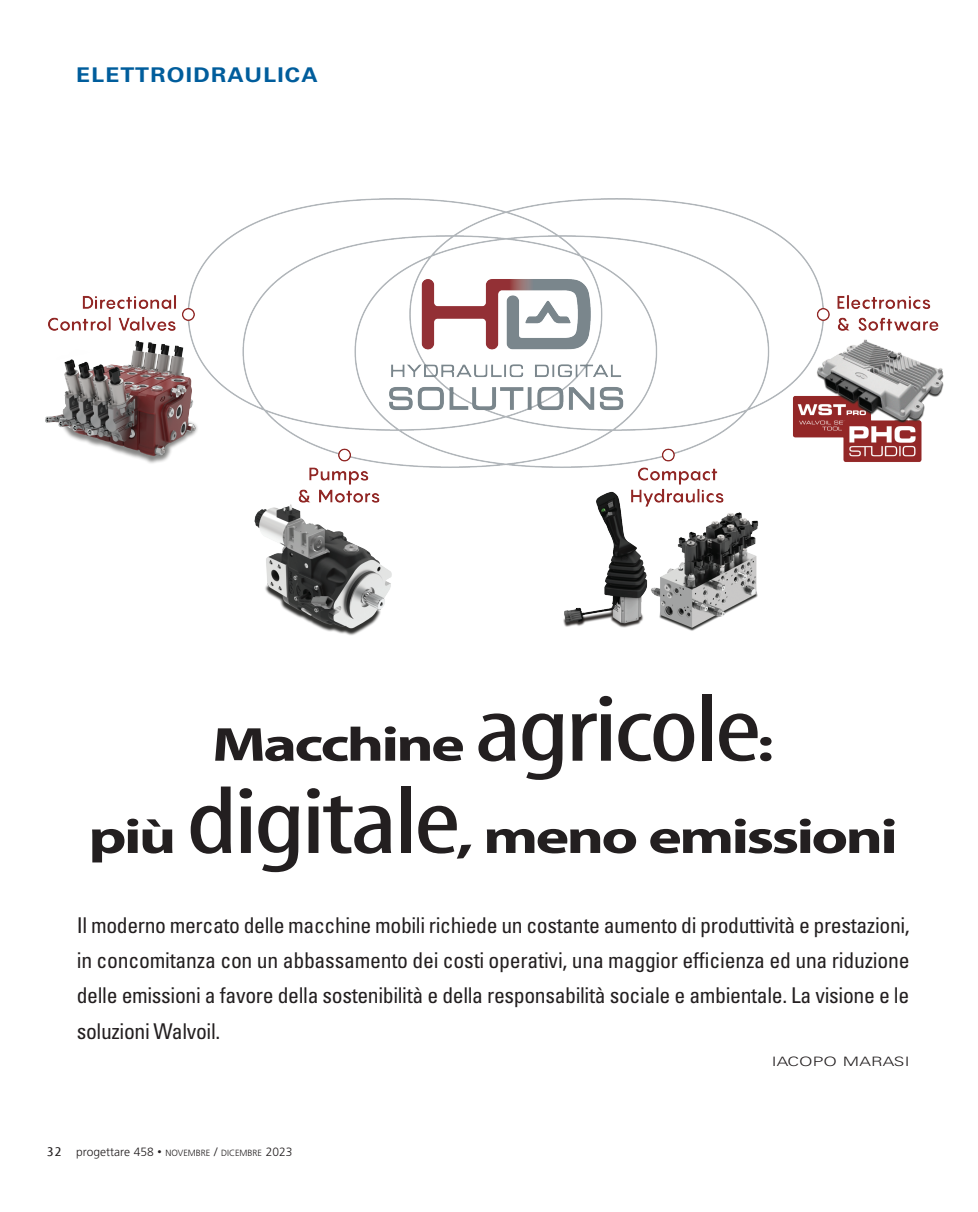
<style>
.page{position:relative;width:978px;height:1212px;background:#fff}
.page>*{position:absolute;margin:0;border:0;box-sizing:border-box;transform-origin:0 0}
.t1{font:48px/92.2px "Myriad Headline";letter-spacing:-.025em;color:#231f20;text-align:center;scale:1.33 1}
.t2{font:condensed 21.75px/35.2px "Univers LT Std";letter-spacing:-.015em;color:#231f20;text-align:justify}
.t3{font:700 20.25px "Univers LT Std";letter-spacing:.055em;color:#005d9c;scale:1.13 1}
.t4{font:300 12.9px "Univers LT Std";letter-spacing:.005em;color:#231f20;scale:1.34 1}
.t5{font:300 9px "Frutiger";color:#231f20}
.s1{font-family:"Myriad";font-stretch:condensed;font-size:96px}
.s2{font-family:"Myriad";font-weight:400;font-stretch:condensed;font-size:13.5px}
.s3{font-size:12px}
.s4{font-family:"Arial";font-weight:400;font-size:12px}
</style>
<div class="page">
<img style="left:45px;top:199px;width:899px;height:437px">
<p class="t3" style="left:76px;top:63px;width:215px">ELETTROIDRAULICA</p>
<h1 class="t1" style="left:89px;top:700px;width:609px">Macchine <span class="s1">agricole</span>:<br>più <span class="s1">digitale</span>, meno emissioni</h1>
<p class="t2" style="left:77px;top:907px;width:834px">Il moderno mercato delle macchine mobili richiede un costante aumento di produttività e prestazioni, in concomitanza con un abbassamento dei costi operativi, una maggior efficienza ed una riduzione delle emissioni a favore della sostenibilità e della responsabilità sociale e ambientale. La visione e le soluzioni Walvoil.</p>
<p class="t4" style="left:772px;top:1054px;width:104px">IACOPO MARASI</p>
<p class="t5" style="left:47px;top:1147px;width:247px"><span class="s2">32</span> <span class="s3">progettare</span> <span class="s3">458</span> <span class="s4">•</span> NOVEMBRE <span class="s3">/</span> DICEMBRE <span class="s3">2023</span></p>
</div>
